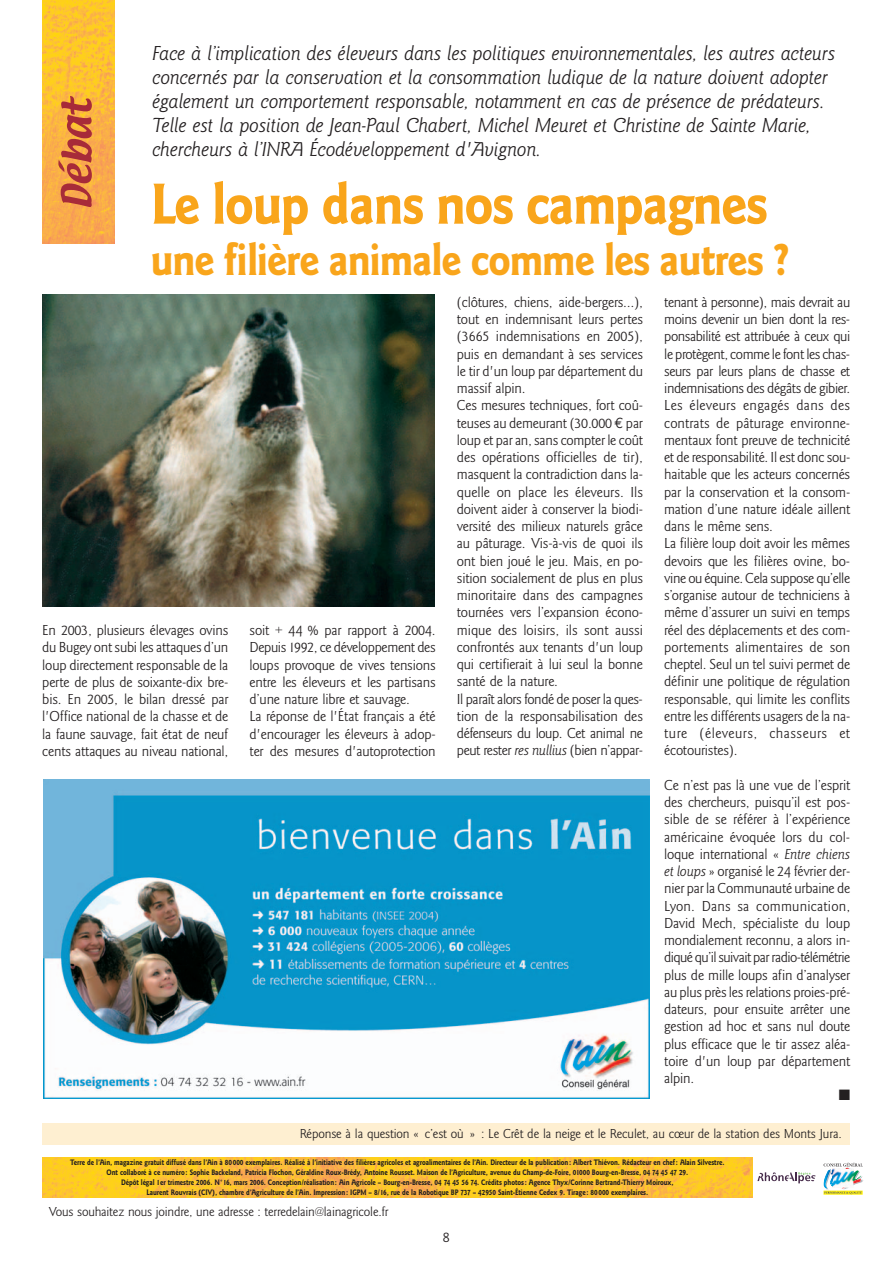
<style>
.page{position:relative;width:893px;height:1263px;background:#fff}
.page>*{position:absolute;margin:0;border:0;box-sizing:border-box;transform-origin:0 0}
.t1{font:700 60px "Goudy Sans";letter-spacing:-.025em;color:#f9a51b;scale:.9 1}
.t2{font:700 46.5px "Goudy Sans";letter-spacing:-.025em;color:#f9a51b;scale:.9 1}
.t3{font:italic 21px/24px "Goudy Sans";letter-spacing:-.015em;color:#231f20}
.t4{font:15px/17.2px "Goudy Sans";letter-spacing:-.015em;color:#231f20}
.t5{font:15px "Zapf Dingbats";color:#231f20}
.t6{font:13.5px "Goudy Sans";letter-spacing:-.015em;color:#231f20}
.t7{font:700 8.25px/9.8px "Goudy Sans";letter-spacing:-.01em;color:#231f20;text-align:center;scale:.85 1}
.s1{font-family:"Euro Mono"}
.s2{font-style:italic}
</style>
<div class="page">
<img style="left:42px;top:1157px;width:710px;height:41px">
<img style="left:42px;top:1px;width:73px;height:242px">
<svg style="left:58px;top:96px;width:34px;height:111px;background:#d5763f"></svg>
<svg style="left:757px;top:1172px;width:58px;height:11px"></svg>
<svg style="left:823px;top:1162px;width:40px;height:33px"></svg>
<img style="left:43px;top:780px;width:606px;height:318px">
<div style="left:42px;top:1123px;width:808px;height:21px;background:#feefd1"></div>
<img style="left:42px;top:295px;width:393px;height:311px">
<p class="t3" style="left:152px;top:43px;width:685px">Face à l’implication des éleveurs dans les politiques environnementales, les autres acteurs concernés par la conservation et la consommation ludique de la nature doivent adopter également un comportement responsable, notamment en cas de présence de prédateurs.<br>Telle est la position de Jean-Paul Chabert, Michel Meuret et Christine de Sainte Marie, chercheurs à l’INRA Écodéveloppement d'Avignon.</p>
<h1 class="t1" style="left:150px;top:181px;width:688px">Le loup dans nos campagnes</h1>
<h2 class="t2" style="left:150px;top:241px;width:712px">une filière animale comme les autres ?</h2>
<p class="t4" style="left:42px;top:623px;width:188px;text-align:justify">En 2003, plusieurs élevages ovins du Bugey ont subi les attaques d’un loup directement responsable de la perte de plus de soixante-dix bre&shy;bis. En 2005, le bilan dressé par l'Office national de la chasse et de la faune sauvage, fait état de neuf cents attaques au niveau national,</p>
<p class="t4" style="left:250px;top:623px;width:188px">soit + 44 % par rapport à 2004.<br>Depuis 1992, ce développement des loups provoque de vives tensions entre les éleveurs et les partisans d’une nature libre et sauvage.<br>La réponse de l'État français a été d'encourager les éleveurs à adop&shy;ter des mesures d'autoprotection</p>
<p class="t4" style="left:457px;top:294px;width:188px">(clôtures, chiens, aide-bergers…), tout en indemnisant leurs pertes (3665 indemnisations en 2005), puis en demandant à ses services le tir d'un loup par département du massif alpin.<br>Ces mesures techniques, fort coû&shy;teuses au demeurant (30.000 <span class="s1">€</span> par loup et par an, sans compter le coût des opérations officielles de tir), masquent la contradiction dans la&shy;quelle on place les éleveurs. Ils doivent aider à conserver la biodi&shy;versité des milieux naturels grâce au pâturage. Vis-à-vis de quoi ils ont bien joué le jeu. Mais, en po&shy;sition socialement de plus en plus minoritaire dans des campagnes tournées vers l’expansion écono&shy;mique des loisirs, ils sont aussi confrontés aux tenants d'un loup qui certifierait à lui seul la bonne santé de la nature.<br>Il paraît alors fondé de poser la ques&shy;tion de la responsabilisation des défenseurs du loup. Cet animal ne peut rester <span class="s2">res nullius</span> (bien n’appar-</p>
<p class="t4" style="left:664px;top:294px;width:188px">tenant à personne), mais devrait au moins devenir un bien dont la res&shy;ponsabilité est attribuée à ceux qui le protègent, comme le font les chas&shy;seurs par leurs plans de chasse et indemnisations des dégâts de gibier.<br>Les éleveurs engagés dans des contrats de pâturage environne&shy;mentaux font preuve de technicité et de responsabilité. Il est donc sou&shy;haitable que les acteurs concernés par la conservation et la consom&shy;mation d’une nature idéale aillent dans le même sens.<br>La filière loup doit avoir les mêmes devoirs que les filières ovine, bo&shy;vine ou équine. Cela suppose qu’elle s’organise autour de techniciens à même d’assurer un suivi en temps réel des déplacements et des com&shy;portements alimentaires de son cheptel. Seul un tel suivi permet de définir une politique de régulation responsable, qui limite les conflits entre les différents usagers de la na&shy;ture (éleveurs, chasseurs et écotouristes).</p>
<p class="t4" style="left:664px;top:777px;width:188px;text-align:justify">Ce n’est pas là une vue de l’esprit des chercheurs, puisqu’il est pos&shy;sible de se référer à l’expérience américaine évoquée lors du col&shy;loque international « <span class="s2">Entre chiens et loups</span> » organisé le 24 février der&shy;nier par la Communauté urbaine de Lyon. Dans sa communication, David Mech, spécialiste du loup mondialement reconnu, a alors in&shy;diqué qu’il suivait par radio-télémétrie plus de mille loups afin d’analyser au plus près les relations proies-pré&shy;dateurs, pour ensuite arrêter une gestion ad hoc et sans nul doute plus efficace que le tir assez aléa&shy;toire d'un loup par département alpin.</p>
<p class="t5" style="left:839px;top:1086px;width:13px">■</p>
<p class="t6" style="left:300px;top:1128px;width:544px">Réponse à la question « c’est où » : Le Crêt de la neige et le Reculet, au cœur de la station des Monts Jura.</p>
<p class="t7" style="left:70px;top:1158px;width:771px">Terre de l’Ain, magazine gratuit diffusé dans l’Ain à 80000 exemplaires. Réalisé à l’initiative des filières agricoles et agroalimentaires de l’Ain. Directeur de la publication: Albert Thiévon. Rédacteur en chef: Alain Silvestre.<br>Ont collaboré à ce numéro: Sophie Backeland, Patricia Flochon, Géraldine Roux-Brédy, Antoine Rousset. Maison de l’Agriculture, avenue du Champ-de-Foire, 01000 Bourg-en-Bresse, 04 74 45 47 29.<br>Dépôt légal 1er trimestre 2006. N°16, mars 2006. Conception/réalisation: Ain Agricole – Bourg-en-Bresse, 04 74 45 56 74. Crédits photos: Agence Thyx/Corinne Bertrand-Thierry Moiroux,<br>Laurent Rouvrais (CIV), chambre d’Agriculture de l’Ain. Impression: IGPM – 8/16, rue de la Robotique BP 737 – 42950 Saint-Étienne Cedex 9. Tirage: 80000 exemplaires.</p>
<p class="t4" style="left:443px;top:1229px;width:8px">8</p>
<p class="t6" style="left:49px;top:1207px;width:341px">Vous souhaitez nous joindre, une adresse : terredelain@lainagricole.fr</p>
</div>
